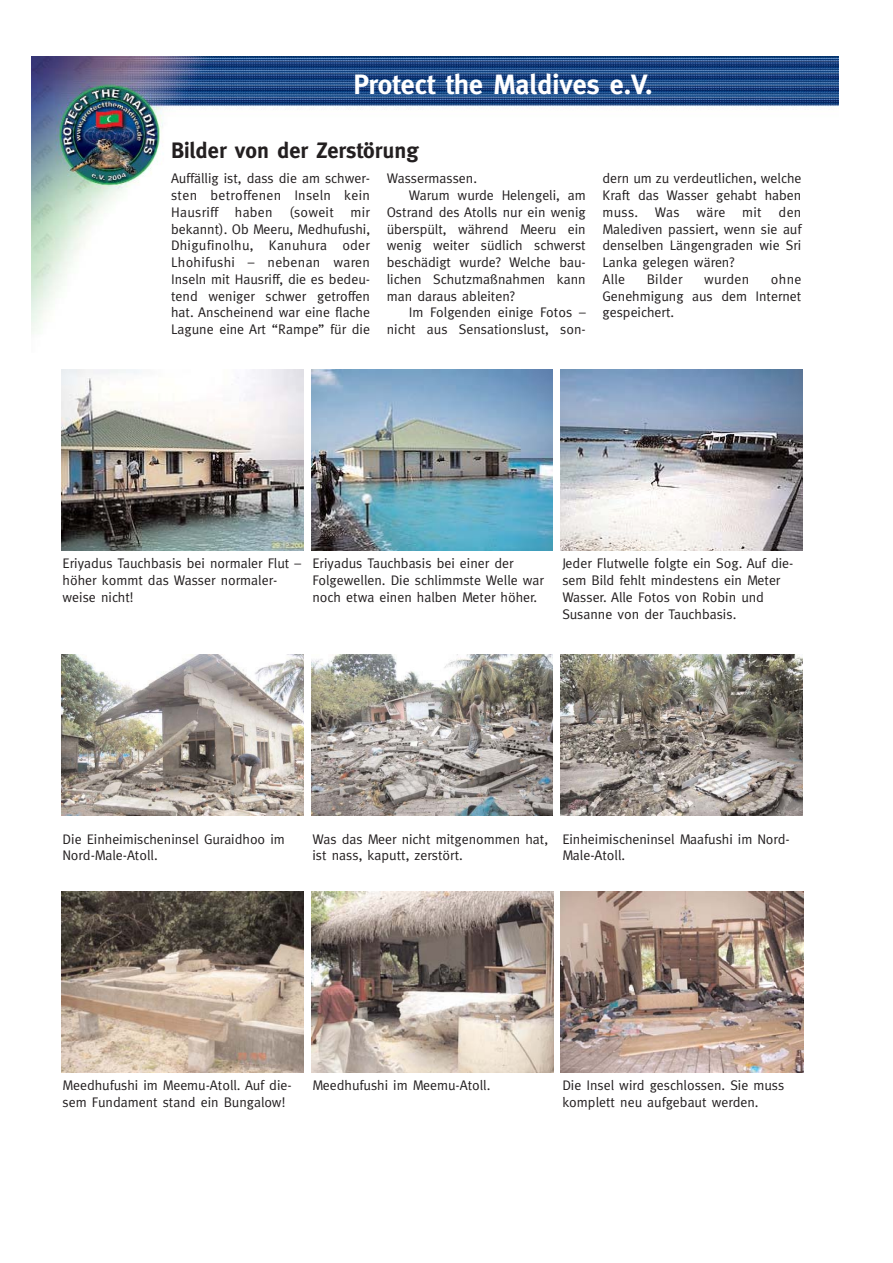
<style>
.page{position:relative;width:893px;height:1263px;background:#fff}
.page>*{position:absolute;margin:0;border:0;box-sizing:border-box;transform-origin:0 0}
.t1{font:700 27.9px "Meta";color:#fff}
.t2{font:700 22.35px "Meta";color:#231f20}
.t3{font:13.95px/16.8px "Meta";color:#231f20}
</style>
<div class="page">
<img style="left:31px;top:56px;width:807px;height:278px">
<div style="left:170px;top:171px;width:632px;height:183px;background:#fff"></div>
<div style="left:170px;top:139px;width:450px;height:30px;background:#fff"></div>
<img style="left:61px;top:369px;width:242px;height:182px">
<img style="left:311px;top:369px;width:242px;height:182px">
<img style="left:561px;top:370px;width:241px;height:180px">
<img style="left:61px;top:655px;width:242px;height:160px">
<img style="left:311px;top:655px;width:242px;height:160px">
<img style="left:561px;top:655px;width:241px;height:160px">
<img style="left:61px;top:891px;width:242px;height:182px">
<img style="left:311px;top:891px;width:242px;height:182px">
<img style="left:561px;top:891px;width:242px;height:182px">
<h1 class="t1" style="left:353px;top:73px;width:301px">Protect the Maldives e.V.</h1>
<h2 class="t2" style="left:171px;top:142px;width:249px">Bilder von der Zerstörung</h2>
<p class="t3" style="left:171px;top:171px;width:200px;text-align:justify">Auffällig ist, dass die am schwer&shy;sten betroffenen Inseln kein Hausriff haben (soweit mir bekannt). Ob Meeru, Medhufushi, Dhigufinolhu, Kanuhura oder Lhohifushi – nebenan waren Inseln mit Hausriff, die es bedeu&shy;tend weniger schwer getroffen hat. Anscheinend war eine flache Lagune eine Art “Rampe” für die</p>
<p class="t3" style="left:387px;top:171px;width:92px">Wassermassen.</p>
<p class="t3" style="left:409px;top:188px;width:178px">Warum wurde Helengeli, am</p>
<p class="t3" style="left:387px;top:205px;width:200px">Ostrand des Atolls nur ein wenig</p>
<p class="t3" style="left:387px;top:221px;width:200px">überspült, während Meeru ein</p>
<p class="t3" style="left:387px;top:238px;width:200px">wenig weiter südlich schwerst</p>
<p class="t3" style="left:387px;top:255px;width:200px">beschädigt wurde? Welche bau-</p>
<p class="t3" style="left:387px;top:272px;width:200px">lichen Schutzmaßnahmen kann</p>
<p class="t3" style="left:387px;top:288px;width:129px">man daraus ableiten?</p>
<p class="t3" style="left:409px;top:305px;width:178px">Im Folgenden einige Fotos –</p>
<p class="t3" style="left:387px;top:322px;width:200px">nicht aus Sensationslust, son-</p>
<p class="t3" style="left:602px;top:171px;width:200px">dern um zu verdeutlichen, welche<br>Kraft das Wasser gehabt haben muss. Was wäre mit den<br>Malediven passiert, wenn sie auf denselben Längengraden wie Sri<br>Lanka gelegen wären?<br>Alle</p>
<p class="t3" style="left:647px;top:272px;width:37px">Bilder</p>
<p class="t3" style="left:704px;top:272px;width:47px">wurden</p>
<p class="t3" style="left:602px;top:272px;width:200px;text-align:justify;text-indent:168px">ohne Genehmigung aus dem Internet gespeichert.</p>
<p class="t3" style="left:63px;top:556px;width:240px">Eriyadus Tauchbasis bei normaler Flut – höher kommt das Wasser normaler&shy;weise nicht!</p>
<p class="t3" style="left:312px;top:556px;width:233px">Eriyadus Tauchbasis bei einer der<br>Folgewellen. Die schlimmste Welle war noch etwa einen halben Meter höher.</p>
<p class="t3" style="left:562px;top:556px;width:232px">Jeder Flutwelle folgte ein Sog. Auf die&shy;sem Bild fehlt mindestens ein Meter Wasser. Alle Fotos von Robin und Susanne von der Tauchbasis.</p>
<p class="t3" style="left:63px;top:831px;width:224px">Die Einheimischeninsel Guraidhoo im<br>Nord-Male-Atoll.</p>
<p class="t3" style="left:312px;top:831px;width:237px">Was das Meer nicht mitgenommen hat, ist nass, kaputt, zerstört.</p>
<p class="t3" style="left:562px;top:831px;width:229px">Einheimischeninsel Maafushi im Nord-<br>Male-Atoll.</p>
<p class="t3" style="left:63px;top:1078px;width:230px">Meedhufushi im Meemu-Atoll. Auf die&shy;sem Fundament stand ein Bungalow!</p>
<p class="t3" style="left:312px;top:1078px;width:179px">Meedhufushi im Meemu-Atoll.</p>
<p class="t3" style="left:562px;top:1078px;width:223px">Die Insel wird geschlossen. Sie muss komplett neu aufgebaut werden.</p>
</div>
